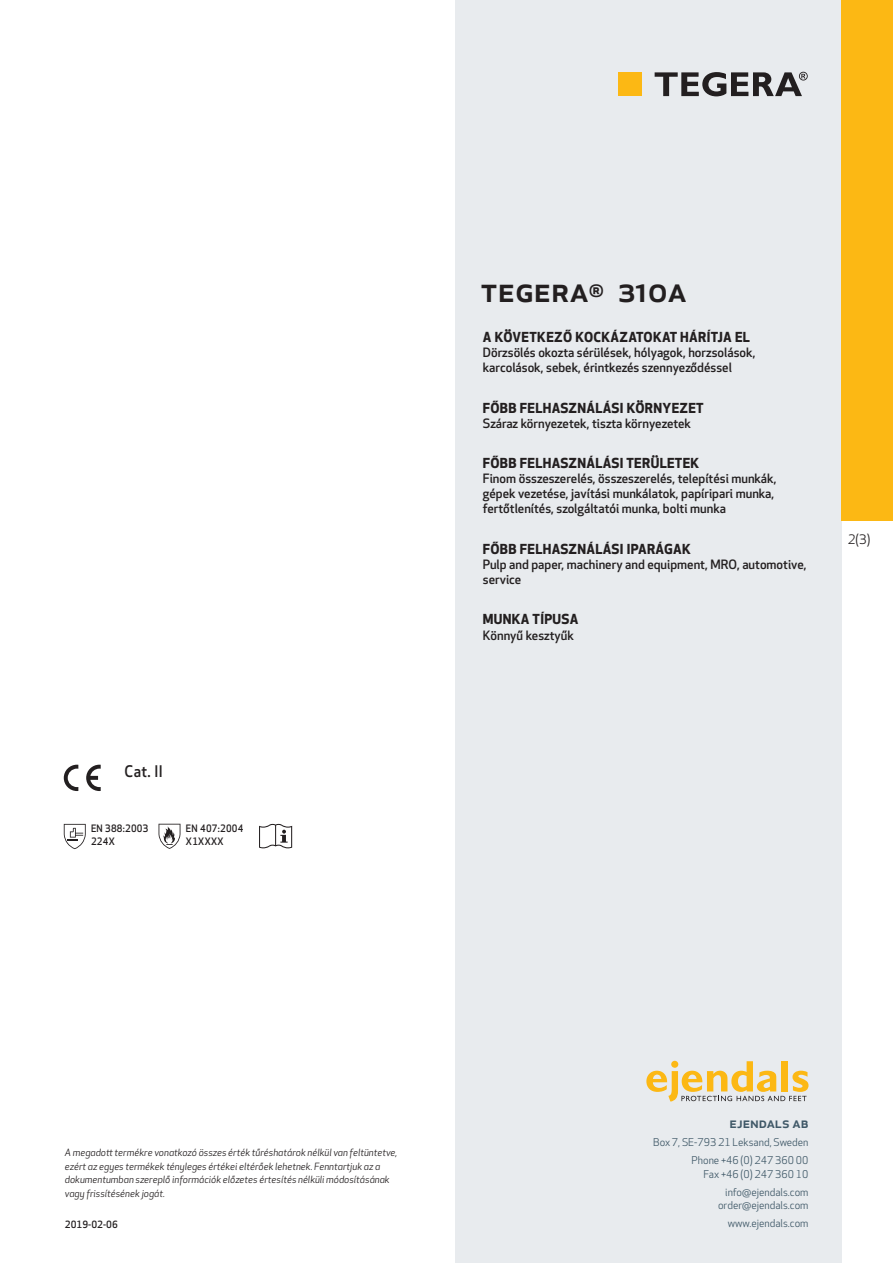
<style>
.page{position:relative;width:893px;height:1263px;background:#fff}
.page>*{position:absolute;margin:0;border:0;box-sizing:border-box;transform-origin:0 0}
.prodname{font:500 34.5px "Apex New";color:#231f20}
.Artikel{font:500 15.6px "Apex New";color:#231f20;scale:.95 1}
.t1{font:500 15px "Apex New";color:#405968}
.Funktion_body{font:700 13.5px "Apex New";letter-spacing:.025em;color:#231f20}
.t2{font:12.75px "Apex New";color:#231f20}
.Funktion_body-2{font:500 12.6px/15px "Apex New";color:#231f20}
.t3{font:10.5px/18px "Apex New";color:#405968;text-align:right}
.Artikel-2{font:500 10.05px/13.2px "Apex New";letter-spacing:.025em;color:#231f20;scale:.95 1}
.t4{font:italic 9.75px/13.5px "Apex New";color:#231f20}
.Sidfot_datum{font:500 9.75px "Apex New";color:#231f20}
</style>
<div class="page">
<div style="left:455px;top:0;width:387px;height:1263px;background:#e8ebee"></div>
<svg style="left:646px;top:1061px;width:162px;height:40px"></svg>
<div style="left:842px;top:0;width:51px;height:520px;background:#fcb814"></div>
<div style="left:618px;top:72px;width:24px;height:24px;background:#fcb814"></div>
<svg style="left:655px;top:72px;width:153px;height:24px"></svg>
<svg style="left:86px;top:765px;width:15px;height:26px"></svg>
<svg style="left:64px;top:765px;width:14px;height:26px"></svg>
<svg style="left:64px;top:824px;width:22px;height:25px"></svg>
<svg style="left:159px;top:824px;width:21px;height:25px"></svg>
<svg style="left:259px;top:824px;width:33px;height:24px"></svg>
<p class="Artikel" style="left:125px;top:761px;width:42px">Cat. II</p>
<p class="Artikel-2" style="left:91px;top:821px;width:62px">EN 388:2003<br>224X</p>
<p class="Artikel-2" style="left:186px;top:821px;width:62px">EN 407:2004<br>X1XXXX</p>
<p class="prodname" style="left:480px;top:266px;width:208px">TEGERA<sup>®</sup> 310A</p>
<p class="Funktion_body" style="left:483px;top:327px;width:269px">A KÖVETKEZŐ KOCKÁZATOKAT HÁRÍTJA EL</p>
<p class="Funktion_body-2" style="left:483px;top:345px;width:274px">Dörzsölés okozta sérülések, hólyagok, horzsolások, karcolások, sebek, érintkezés szennyeződéssel</p>
<p class="Funktion_body" style="left:483px;top:398px;width:222px">FŐBB FELHASZNÁLÁSI KÖRNYEZET</p>
<p class="Funktion_body-2" style="left:483px;top:415px;width:210px">Száraz környezetek, tiszta környezetek</p>
<p class="Funktion_body" style="left:483px;top:453px;width:218px">FŐBB FELHASZNÁLÁSI TERÜLETEK</p>
<p class="Funktion_body-2" style="left:483px;top:471px;width:295px">Finom összeszerelés, összeszerelés, telepítési munkák, gépek vezetése, javítási munkálatok, papíripari munka, fertőtlenítés, szolgáltatói munka, bolti munka</p>
<p class="Funktion_body" style="left:483px;top:539px;width:209px">FŐBB FELHASZNÁLÁSI IPARÁGAK</p>
<p class="Funktion_body-2" style="left:483px;top:556px;width:325px">Pulp and paper, machinery and equipment, MRO, automotive, service</p>
<p class="Funktion_body" style="left:483px;top:610px;width:97px">MUNKA TÍPUSA</p>
<p class="Funktion_body-2" style="left:483px;top:627px;width:93px">Könnyű kesztyűk</p>
<p class="t2" style="left:848px;top:531px;width:24px">2(3)</p>
<p class="t4" style="left:65px;top:1146px;width:334px">A megadott termékre vonatkozó összes érték tűréshatárok nélkül van feltüntetve, ezért az egyes termékek tényleges értékei eltérőek lehetnek. Fenntartjuk az a dokumentumban szereplő információk előzetes értesítés nélküli módosításának vagy frissítésének jogát.</p>
<p class="Sidfot_datum" style="left:65px;top:1218px;width:54px">2019-02-06</p>
<p class="t1" style="left:729px;top:1113px;width:80px">ejendals ab</p>
<p class="t3" style="left:653px;top:1133px;width:157px">Box 7, SE-793 21 Leksand, Sweden<br>Phone +46 (0) 247 360 00</p>
<p class="t3" style="left:703px;top:1165px;width:107px">Fax +46 (0) 247 360 10 info@ejendals.com</p>
<p class="t3" style="left:718px;top:1196px;width:92px">order@ejendals.com</p>
<p class="t3" style="left:728px;top:1215px;width:82px">www.ejendals.com</p>
</div>
